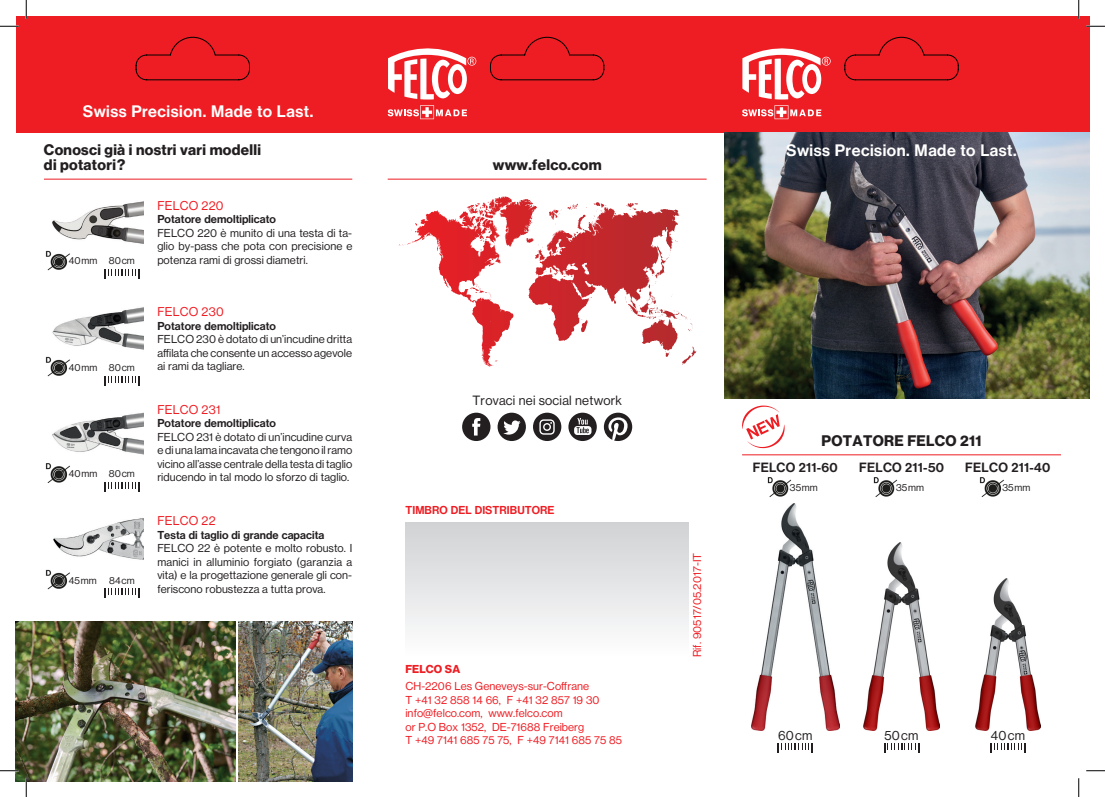
<style>
.page{position:relative;width:1105px;height:797px;background:#fff}
.page>*{position:absolute;margin:0;border:0;box-sizing:border-box;transform-origin:0 0}
.t1{font:16.25px "N Haas Grotesk DS Pro 65 Md";letter-spacing:.03em;color:#fff}
.t2{font:15px/15px "N Haas Grotesk DS Pro 75 Bd";letter-spacing:.02em;color:#231f20}
.t3{font:13.12px "N Haas Grotesk DS Pro 55 Rg";letter-spacing:.02em;color:#231f20}
.t4{font:13.12px "N Haas Grotesk DS Pro 65 Md";letter-spacing:.02em;color:#231f20}
.t5{font:12.5px "N Haas Grotesk DS Pro 55 Rg";letter-spacing:.02em;color:#ee1d23}
.t6{font:11.25px/13.5px "N Haas Grotesk DS Pro 55 Rg";letter-spacing:.005em;color:#231f20;text-align:justify}
.t7{font:11.25px/13.5px "N Haas Grotesk DS Pro 55 Rg";letter-spacing:.005em;color:#ee1d23}
.t8{font:11.25px "N Haas Grotesk DS Pro 65 Md";letter-spacing:.005em;color:#231f20}
.t9{font:11.25px "N Haas Grotesk DS Pro 65 Md";letter-spacing:.005em;color:#ee1d23}
.t10{font:11.25px "N Haas Grotesk DS Pro 75 Bd";letter-spacing:.005em;color:#ee1d23}
.t11{font:10px "N Haas Grotesk DS Pro 55 Rg";letter-spacing:.005em;color:#231f20}
</style>
<div class="page">
<div style="left:16px;top:16px;width:1073px;height:117px;background:#ee1d23"></div>
<svg style="left:742px;top:48px;width:89px;height:51px"></svg>
<svg style="left:742px;top:105px;width:79px;height:14px"></svg>
<svg style="left:388px;top:48px;width:88px;height:51px"></svg>
<svg style="left:388px;top:105px;width:79px;height:14px"></svg>
<div style="left:405px;top:522px;width:284px;height:135px;background:linear-gradient(to bottom,#d0d1d4,#fefefe)"></div>
<img style="left:239px;top:622px;width:113px;height:159px">
<img style="left:16px;top:622px;width:219px;height:159px">
<svg style="left:398px;top:196px;width:299px;height:171px"></svg>
<svg style="left:497px;top:196px;width:6px;height:3px"></svg>
<svg style="left:777px;top:743px;width:36px;height:9px"></svg>
<svg style="left:884px;top:743px;width:35px;height:9px"></svg>
<svg style="left:990px;top:743px;width:35px;height:9px"></svg>
<img style="left:767px;top:477px;width:25px;height:20px">
<img style="left:873px;top:477px;width:25px;height:20px">
<svg style="left:533px;top:412px;width:28px;height:29px"></svg>
<svg style="left:498px;top:412px;width:28px;height:29px"></svg>
<svg style="left:568px;top:412px;width:29px;height:29px"></svg>
<svg style="left:604px;top:412px;width:28px;height:29px"></svg>
<svg style="left:462px;top:412px;width:28px;height:29px"></svg>
<img style="left:979px;top:477px;width:25px;height:20px">
<img style="left:52px;top:201px;width:91px;height:43px">
<img style="left:52px;top:307px;width:91px;height:43px">
<img style="left:52px;top:412px;width:91px;height:43px">
<img style="left:53px;top:518px;width:90px;height:42px">
<img style="left:45px;top:250px;width:25px;height:21px">
<img style="left:45px;top:356px;width:25px;height:21px">
<img style="left:45px;top:463px;width:25px;height:20px">
<img style="left:45px;top:569px;width:25px;height:21px">
<svg style="left:104px;top:270px;width:36px;height:9px"></svg>
<svg style="left:104px;top:376px;width:36px;height:9px"></svg>
<svg style="left:104px;top:482px;width:36px;height:10px"></svg>
<svg style="left:104px;top:588px;width:36px;height:10px"></svg>
<img style="left:724px;top:133px;width:365px;height:265px">
<img style="left:975px;top:578px;width:65px;height:152px">
<img style="left:751px;top:504px;width:88px;height:226px">
<img style="left:863px;top:543px;width:76px;height:187px">
<svg style="left:742px;top:405px;width:43px;height:43px"></svg>
<hr style="left:44px;top:179px;width:308px;height:1px;background:#ee1d23">
<hr style="left:388px;top:179px;width:319px;height:1px;background:#ee1d23">
<hr style="left:742px;top:454px;width:319px;height:1px;background:#ee1d23">
<svg style="left:844px;top:36px;width:115px;height:45px"></svg>
<svg style="left:135px;top:36px;width:115px;height:45px"></svg>
<svg style="left:490px;top:36px;width:115px;height:45px"></svg>
<svg style="left:0;top:25px;width:19px;height:2px"></svg>
<svg style="left:1086px;top:25px;width:19px;height:2px"></svg>
<svg style="left:0;top:770px;width:19px;height:1px"></svg>
<svg style="left:1086px;top:770px;width:19px;height:1px"></svg>
<svg style="left:25px;top:0;width:2px;height:19px"></svg>
<svg style="left:25px;top:778px;width:2px;height:19px"></svg>
<svg style="left:1078px;top:0;width:1px;height:19px"></svg>
<svg style="left:1078px;top:778px;width:1px;height:19px"></svg>
<h1 class="t1" style="left:83px;top:102px;width:232px">Swiss Precision. Made to Last.</h1>
<h2 class="t2" style="left:44px;top:142px;width:218px">Conosci già i nostri vari modelli di potatori ?</h2>
<p class="t11" style="left:69px;top:255px;width:30px">40 mm</p>
<p class="t11" style="left:109px;top:255px;width:27px">80 cm</p>
<p class="t5" style="left:157px;top:198px;width:68px">FELCO 220</p>
<p class="t8" style="left:157px;top:213px;width:120px">Potatore demoltiplicato</p>
<p class="t6" style="left:157px;top:226px;width:196px">FELCO 220 è munito di una testa di ta&shy;glio by-pass che pota con precisione e potenza rami di grossi diametri.</p>
<p class="t11" style="left:69px;top:361px;width:30px">40 mm</p>
<p class="t11" style="left:109px;top:361px;width:27px">80 cm</p>
<p class="t11" style="left:69px;top:468px;width:30px">40 mm</p>
<p class="t11" style="left:109px;top:468px;width:27px">80 cm</p>
<p class="t11" style="left:69px;top:574px;width:29px">45 mm</p>
<p class="t11" style="left:109px;top:574px;width:27px">84 cm</p>
<p class="t5" style="left:157px;top:304px;width:68px">FELCO 230</p>
<p class="t8" style="left:157px;top:319px;width:120px">Potatore demoltiplicato</p>
<p class="t6" style="left:157px;top:332px;width:196px">FELCO 230 è dotato di un’incudine dritta affilata che consente un accesso agevole ai rami da tagliare.</p>
<p class="t5" style="left:157px;top:402px;width:64px">FELCO 231</p>
<p class="t8" style="left:157px;top:416px;width:120px">Potatore demoltiplicato</p>
<p class="t6" style="left:157px;top:430px;width:196px">FELCO 231 è dotato di un’incudine curva e di una lama incavata che tengono il ramo vicino all’asse centrale della testa di taglio riducendo in tal modo lo sforzo di taglio.</p>
<p class="t5" style="left:157px;top:513px;width:60px">FELCO 22</p>
<p class="t8" style="left:157px;top:528px;width:169px">Testa di taglio di grande capacita</p>
<p class="t6" style="left:157px;top:541px;width:197px">FELCO 22 è potente e molto robusto. I manici in alluminio forgiato (garanzia a vita) e la progettazione generale gli con&shy;feriscono robustezza a tutta prova.</p>
<h2 class="t2" style="left:493px;top:157px;width:110px">www.felco.com</h2>
<p class="t3" style="left:472px;top:393px;width:151px">Trovaci nei social network</p>
<p class="t9" style="left:405px;top:503px;width:151px">TIMBRO DEL DISTRIBUTORE</p>
<p class="t10" style="left:405px;top:662px;width:56px">FELCO SA</p>
<p class="t7" style="left:405px;top:679px;width:218px">CH-2206 Les Geneveys-sur-Coffrane<br>T +41 32 858 14 66, F +41 32 857 19 30 info@felco.com, www.felco.com<br>or P.O Box 1352, DE-71688 Freiberg<br>T +49 7141 685 75 75, F +49 7141 685 75 85</p>
<h1 class="t1" style="left:786px;top:141px;width:232px">Swiss Precision. Made to Last.</h1>
<p class="t7" style="left:690px;top:657px;width:106px;rotate:-90deg">Rif. 90517/05.2017-IT</p>
<h2 class="t2" style="left:821px;top:433px;width:162px">POTATORE FELCO 211</h2>
<p class="t4" style="left:753px;top:460px;width:87px">FELCO 211-60</p>
<p class="t4" style="left:859px;top:460px;width:86px">FELCO 211-50</p>
<p class="t4" style="left:965px;top:460px;width:87px">FELCO 211-40</p>
<p class="t11" style="left:790px;top:482px;width:29px">35 mm</p>
<p class="t11" style="left:896px;top:482px;width:29px">35 mm</p>
<p class="t11" style="left:1002px;top:482px;width:29px">35 mm</p>
<p class="t3" style="left:778px;top:728px;width:36px">60 cm</p>
<p class="t3" style="left:884px;top:728px;width:36px">50 cm</p>
<p class="t3" style="left:991px;top:728px;width:36px">40 cm</p>
</div>
